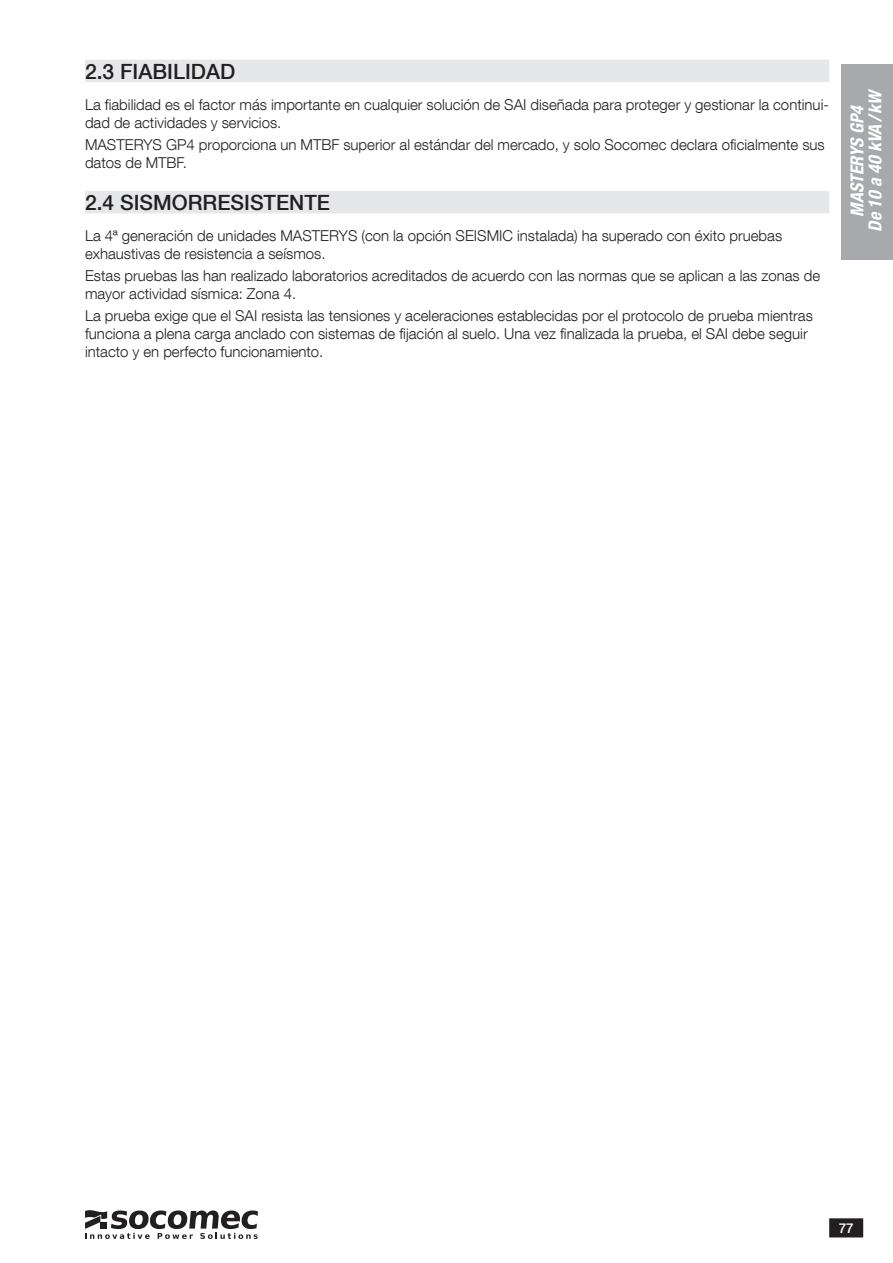
<style>
.page{position:relative;width:893px;height:1263px;background:#fff}
.page>*{position:absolute;margin:0;border:0;box-sizing:border-box;transform-origin:0 0}
.t1{font:500 21px "Helvetica Neue LT Com";color:#231f20}
.t2{font:italic 700 condensed 18px/18px "Helvetica Neue LT Com";color:#fff;text-align:center}
.t3{font:300 15px/18px "Helvetica Neue LT Com";color:#231f20}
.t4{font:500 13.5px "Helvetica Neue LT Com";color:#fff}
</style>
<div class="page">
<div style="left:85px;top:60px;width:744px;height:22px;background:#e6e7e9"></div>
<div style="left:85px;top:191px;width:744px;height:22px;background:#e6e7e9"></div>
<div style="left:842px;top:64px;width:51px;height:195px;background:#a8a9ad"></div>
<svg style="left:85px;top:1210px;width:173px;height:29px"></svg>
<div style="left:100px;top:1222px;width:7px;height:7px;background:#231f20"></div>
<div style="left:830px;top:1219px;width:32px;height:18px;background:#231f20"></div>
<div style="left:829px;top:1218px;width:34px;height:19px;border:2px solid #231f20"></div>
<h1 class="t1" style="left:85px;top:59px;width:152px">2.3 FIABILIDAD</h1>
<p class="t3" style="left:85px;top:95px;width:745px">La fiabilidad es el factor más importante en cualquier solución de SAI diseñada para proteger y gestionar la continui&shy;dad de actividades y servicios.</p>
<p class="t3" style="left:85px;top:135px;width:741px">MASTERYS GP4 proporciona un MTBF superior al estándar del mercado, y solo Socomec declara oficialmente sus datos de MTBF.</p>
<h1 class="t1" style="left:85px;top:190px;width:247px">2.4 SISMORRESISTENTE</h1>
<p class="t3" style="left:85px;top:226px;width:699px">La 4ª generación de unidades MASTERYS (con la opción SEISMIC instalada) ha superado con éxito pruebas exhaustivas de resistencia a seísmos.</p>
<p class="t3" style="left:85px;top:266px;width:737px">Estas pruebas las han realizado laboratorios acreditados de acuerdo con las normas que se aplican a las zonas de mayor actividad sísmica: Zona 4.</p>
<p class="t3" style="left:85px;top:307px;width:729px">La prueba exige que el SAI resista las tensiones y aceleraciones establecidas por el protocolo de prueba mientras funciona a plena carga anclado con sistemas de fijación al suelo. Una vez finalizada la prueba, el SAI debe seguir intacto y en perfecto funcionamiento.</p>
<p class="t2" style="left:848px;top:232px;width:144px;rotate:-90deg">MASTERYS GP4<br>De 10 a 40 kVA /kW</p>
<p class="t4" style="left:839px;top:1220px;width:17px">77</p>
</div>
